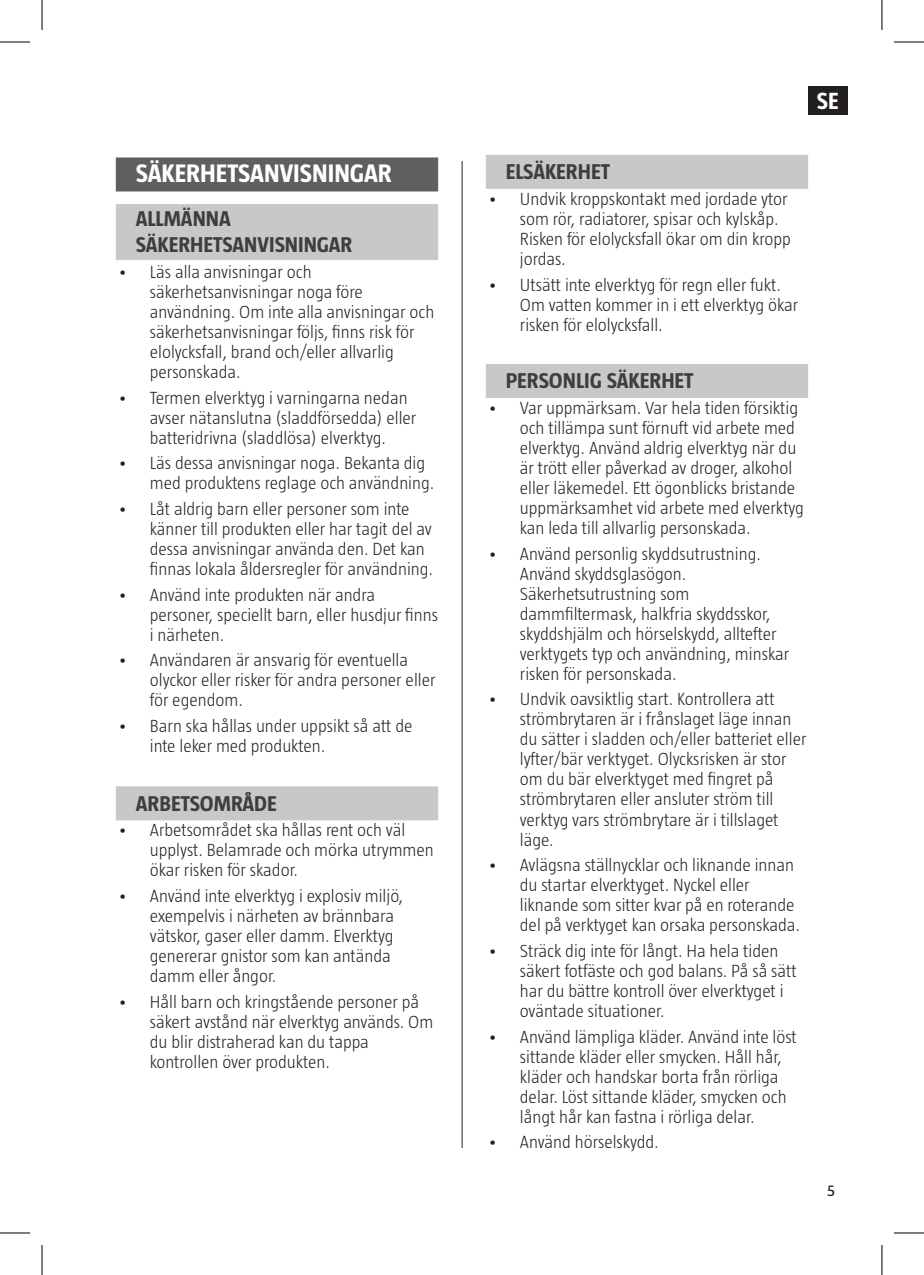
<style>
.page{position:relative;width:924px;height:1275px;background:#fff}
.page>*{position:absolute;margin:0;border:0;box-sizing:border-box;transform-origin:0 0}
.t1{font:700 26px "Taz";color:#fff}
.t2{font:700 24px "Taz";color:#fff}
.t3{font:700 22px/26.4px "Taz";color:#3e3e3f}
.t4{font:300 18px/20px "Taz";color:#231f20}
.t5{font:16px "Taz";color:#231f20}
</style>
<div class="page">
<div style="left:807px;top:86px;width:39px;height:28px;background:#231f20"></div>
<hr style="left:461px;top:161px;width:1px;height:987px;background:#231f20">
<div style="left:485px;top:155px;width:322px;height:34px;background:#c7c8ca"></div>
<div style="left:485px;top:364px;width:322px;height:34px;background:#c7c8ca"></div>
<div style="left:116px;top:157px;width:322px;height:34px;background:#5f5f62"></div>
<div style="left:116px;top:204px;width:322px;height:56px;background:#c7c8ca"></div>
<div style="left:116px;top:786px;width:322px;height:34px;background:#c7c8ca"></div>
<hr style="left:0;top:42px;width:30px;height:1px;background:#000">
<hr style="left:893px;top:42px;width:30px;height:1px;background:#000">
<hr style="left:0;top:1232px;width:30px;height:1px;background:#000">
<hr style="left:893px;top:1232px;width:30px;height:1px;background:#000">
<hr style="left:42px;top:0;width:1px;height:30px;background:#000">
<hr style="left:42px;top:1245px;width:1px;height:30px;background:#000">
<hr style="left:881px;top:0;width:1px;height:30px;background:#000">
<hr style="left:881px;top:1245px;width:1px;height:30px;background:#000">
<h1 class="t1" style="left:136px;top:159px;width:258px">SÄKERHETSANVISNINGAR</h1>
<p class="t3" style="left:136px;top:205px;width:218px">ALLMÄNNA<br>SÄKERHETSANVISNINGAR</p>
<p class="t4" style="left:150px;top:262px;width:286px;text-indent:-32px">• Läs alla anvisningar och säkerhetsanvisningar noga före användning. Om inte alla anvisningar och säkerhetsanvisningar följs, finns risk för elolycksfall, brand och/eller allvarlig personskada.</p>
<p class="t4" style="left:150px;top:387px;width:268px;text-indent:-32px">• Termen elverktyg i varningarna nedan avser nätanslutna (sladdförsedda) eller batteridrivna (sladdlösa) elverktyg.</p>
<p class="t4" style="left:150px;top:453px;width:286px;text-indent:-32px">• Läs dessa anvisningar noga. Bekanta dig med produktens reglage och användning.</p>
<p class="t4" style="left:150px;top:499px;width:284px;text-indent:-32px">• Låt aldrig barn eller personer som inte känner till produkten eller har tagit del av dessa anvisningar använda den. Det kan finnas lokala åldersregler för användning.</p>
<p class="t4" style="left:150px;top:584px;width:289px;text-indent:-32px">• Använd inte produkten när andra personer, speciellt barn, eller husdjur finns i närheten.</p>
<p class="t4" style="left:150px;top:650px;width:287px;text-indent:-32px">• Användaren är ansvarig för eventuella olyckor eller risker för andra personer eller för egendom.</p>
<p class="t4" style="left:150px;top:716px;width:264px;text-indent:-32px">• Barn ska hållas under uppsikt så att de inte leker med produkten.</p>
<p class="t3" style="left:136px;top:790px;width:143px">ARBETSOMRÅDE</p>
<p class="t4" style="left:150px;top:820px;width:285px;text-indent:-32px">• Arbetsområdet ska hållas rent och väl upplyst. Belamrade och mörka utrymmen ökar risken för skador.</p>
<p class="t4" style="left:150px;top:886px;width:255px;text-indent:-32px">• Använd inte elverktyg i explosiv miljö, exempelvis i närheten av brännbara vätskor, gaser eller damm. Elverktyg genererar gnistor som kan antända damm eller ångor.</p>
<p class="t4" style="left:150px;top:991px;width:285px;text-indent:-32px">• Håll barn och kringstående personer på säkert avstånd när elverktyg används. Om du blir distraherad kan du tappa kontrollen över produkten.</p>
<h2 class="t2" style="left:816px;top:87px;width:23px">SE</h2>
<p class="t3" style="left:505px;top:158px;width:106px">ELSÄKERHET</p>
<p class="t4" style="left:519px;top:189px;width:272px;text-indent:-32px">• Undvik kroppskontakt med jordade ytor som rör, radiatorer, spisar och kylskåp.<br>Risken för elolycksfall ökar om din kropp jordas.</p>
<p class="t4" style="left:519px;top:274px;width:280px;text-indent:-32px">• Utsätt inte elverktyg för regn eller fukt.<br>Om vatten kommer in i ett elverktyg ökar risken för elolycksfall.</p>
<p class="t3" style="left:505px;top:367px;width:189px">PERSONLIG SÄKERHET</p>
<p class="t4" style="left:519px;top:398px;width:285px;text-indent:-32px">• Var uppmärksam. Var hela tiden försiktig och tillämpa sunt förnuft vid arbete med elverktyg. Använd aldrig elverktyg när du är trött eller påverkad av droger, alkohol eller läkemedel. Ett ögonblicks bristande uppmärksamhet vid arbete med elverktyg kan leda till allvarlig personskada.</p>
<p class="t4" style="left:519px;top:543px;width:271px;text-indent:-32px">• Använd personlig skyddsutrustning.<br>Använd skyddsglasögon.<br>Säkerhetsutrustning som dammfiltermask, halkfria skyddsskor, skyddshjälm och hörselskydd, alltefter verktygets typ och användning, minskar risken för personskada.</p>
<p class="t4" style="left:519px;top:689px;width:288px;text-indent:-32px">• Undvik oavsiktlig start. Kontrollera att strömbrytaren är i frånslaget läge innan du sätter i sladden och/eller batteriet eller lyfter/bär verktyget. Olycksrisken är stor om du bär elverktyget med fingret på strömbrytaren eller ansluter ström till verktyg vars strömbrytare är i tillslaget läge.</p>
<p class="t4" style="left:519px;top:855px;width:281px;text-indent:-32px">• Avlägsna ställnycklar och liknande innan du startar elverktyget. Nyckel eller liknande som sitter kvar på en roterande del på verktyget kan orsaka personskada.</p>
<p class="t4" style="left:519px;top:940px;width:278px;text-indent:-32px">• Sträck dig inte för långt. Ha hela tiden säkert fotfäste och god balans. På så sätt har du bättre kontroll över elverktyget i oväntade situationer.</p>
<p class="t4" style="left:519px;top:1026px;width:278px;text-indent:-32px">• Använd lämpliga kläder. Använd inte löst sittande kläder eller smycken. Håll hår, kläder och handskar borta från rörliga delar. Löst sittande kläder, smycken och långt hår kan fastna i rörliga delar.</p>
<p class="t4" style="left:487px;top:1132px;width:172px">• Använd hörselskydd.</p>
<p class="t5" style="left:826px;top:1181px;width:9px">5</p>
</div>
